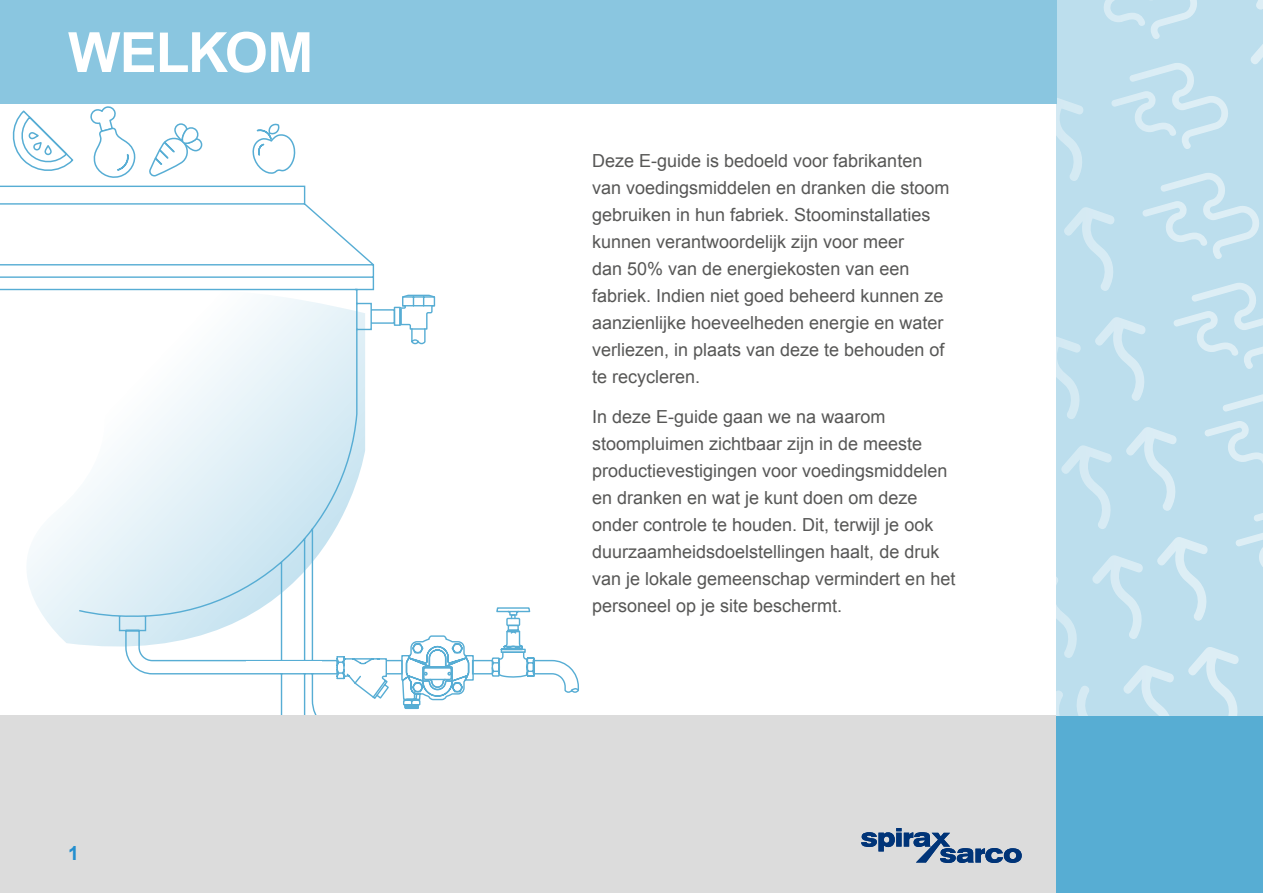
<style>
.page{position:relative;width:1263px;height:893px;background:#fff}
.page>*{position:absolute;margin:0;border:0;box-sizing:border-box;transform-origin:0 0}
.t1{font:700 55.5px "Arial";letter-spacing:-.02em;color:#fff}
.t2{font:700 19.5px "Arial";color:#248fcf}
.t3{font:18px/27px "Arial";color:#575756}
</style>
<div class="page">
<svg style="left:0;top:185px;width:375px;height:530px"></svg>
<svg style="left:404px;top:294px;width:30px;height:2px"></svg>
<svg style="left:296px;top:296px;width:199px;height:414px"></svg>
<svg style="left:495px;top:607px;width:84px;height:86px"></svg>
<div style="left:0;top:715px;width:1056px;height:178px;background:#dcdcdc"></div>
<div style="left:1056px;top:715px;width:207px;height:178px;background:#57add3"></div>
<div style="left:1056px;top:0;width:207px;height:716px;background:#bcdeed"></div>
<svg style="left:1104px;top:0;width:93px;height:39px"></svg>
<svg style="left:1256px;top:0;width:7px;height:10px"></svg>
<svg style="left:1056px;top:97px;width:27px;height:84px"></svg>
<svg style="left:1111px;top:63px;width:117px;height:86px"></svg>
<svg style="left:1250px;top:44px;width:13px;height:20px"></svg>
<svg style="left:1064px;top:207px;width:51px;height:84px"></svg>
<svg style="left:1142px;top:173px;width:117px;height:86px"></svg>
<svg style="left:1056px;top:337px;width:25px;height:82px"></svg>
<svg style="left:1095px;top:317px;width:51px;height:84px"></svg>
<svg style="left:1173px;top:283px;width:90px;height:86px"></svg>
<svg style="left:1061px;top:445px;width:51px;height:84px"></svg>
<svg style="left:1126px;top:427px;width:51px;height:84px"></svg>
<svg style="left:1205px;top:394px;width:58px;height:69px"></svg>
<svg style="left:1056px;top:577px;width:21px;height:81px"></svg>
<svg style="left:1092px;top:555px;width:51px;height:84px"></svg>
<svg style="left:1157px;top:537px;width:51px;height:84px"></svg>
<svg style="left:1236px;top:513px;width:27px;height:54px"></svg>
<svg style="left:1056px;top:686px;width:33px;height:30px"></svg>
<svg style="left:1123px;top:665px;width:51px;height:51px"></svg>
<svg style="left:1188px;top:647px;width:51px;height:69px"></svg>
<div style="left:0;top:0;width:1056px;height:103px;background:#8ac6e0"></div>
<svg style="left:861px;top:828px;width:161px;height:35px"></svg>
<svg style="left:13px;top:280px;width:352px;height:368px"></svg>
<svg style="left:12px;top:110px;width:62px;height:61px"></svg>
<svg style="left:149px;top:123px;width:54px;height:54px"></svg>
<svg style="left:90px;top:106px;width:46px;height:72px"></svg>
<svg style="left:252px;top:124px;width:44px;height:50px"></svg>
<div style="left:247px;top:661px;width:75px;height:12px;background:#fff"></div>
<h1 class="t1" style="left:68px;top:16px;width:247px">WELKOM</h1>
<p class="t2" style="left:68px;top:840px;width:12px">1</p>
<p class="t3" style="left:592px;top:147px;width:359px">Deze E-guide is bedoeld voor fabrikanten van voedingsmiddelen en dranken die stoom gebruiken in hun fabriek. Stoominstallaties kunnen verantwoordelijk zijn voor meer<br>dan 50% van de energiekosten van een fabriek. Indien niet goed beheerd kunnen ze aanzienlijke hoeveelheden energie en water verliezen, in plaats van deze te behouden of te recycleren.</p>
<p class="t3" style="left:592px;top:403px;width:365px">In deze E-guide gaan we na waarom stoompluimen zichtbaar zijn in de meeste productievestigingen voor voedingsmiddelen en dranken en wat je kunt doen om deze onder controle te houden. Dit, terwijl je ook duurzaamheidsdoelstellingen haalt, de druk van je lokale gemeenschap vermindert en het personeel op je site beschermt.</p>
</div>
